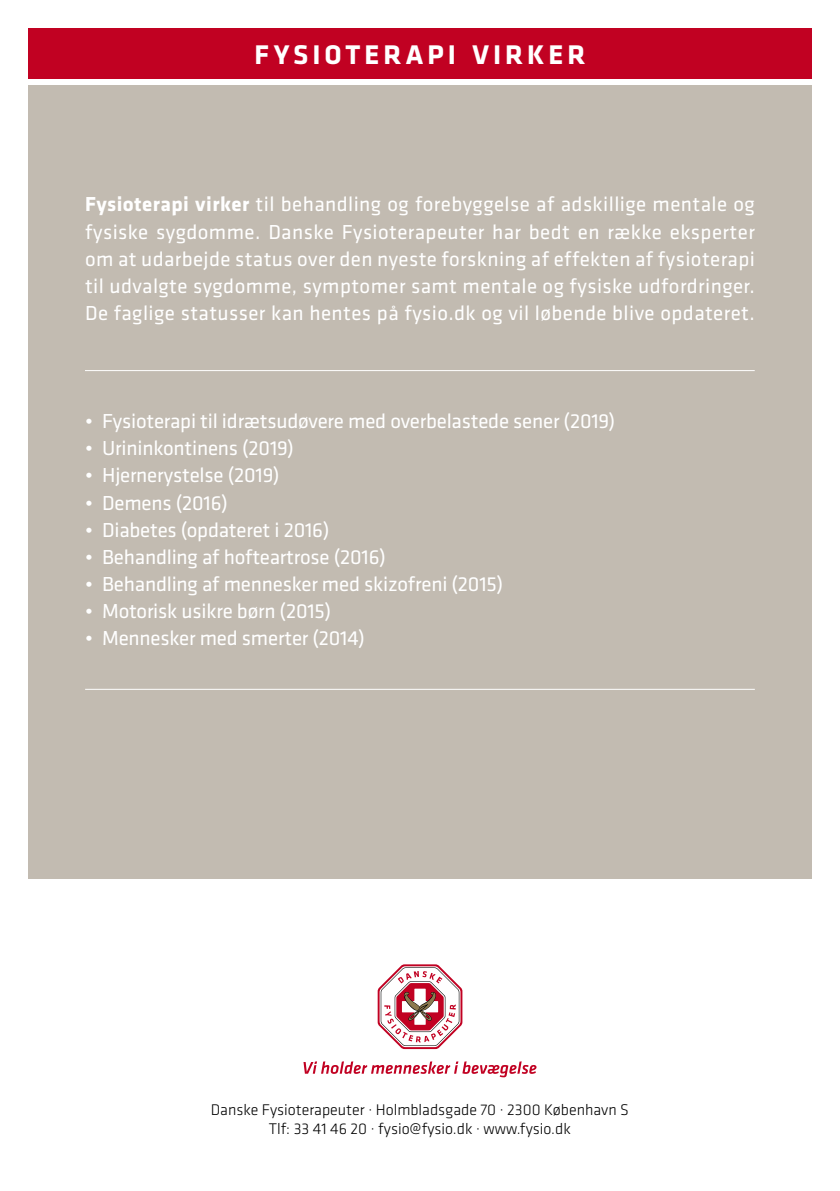
<style>
.page{position:relative;width:840px;height:1191px;background:#fff}
.page>*{position:absolute;margin:0;border:0;box-sizing:border-box;transform-origin:0 0}
.t1{font:700 28px "Klavika";letter-spacing:.145em;color:#fff}
.t2{font:21px/27px "Klavika";letter-spacing:-.01em;color:#fff;text-align:justify}
.t3{font:300 16px/19.2px "Klavika";color:#000;text-align:center}
.s1{font-weight:700}
</style>
<div class="page">
<div style="left:28px;top:85px;width:783px;height:793px;background:#c2bbb1"></div>
<div style="left:28px;top:28px;width:783px;height:51px;background:#c10122"></div>
<svg style="left:303px;top:1061px;width:233px;height:16px"></svg>
<svg style="left:377px;top:964px;width:86px;height:86px"></svg>
<hr style="left:85px;top:370px;width:669px;height:1px;background:#fff">
<hr style="left:85px;top:689px;width:669px;height:1px;background:#fff">
<h1 class="t1" style="left:254px;top:39px;width:332px">FYSIOTERAPI VIRKER</h1>
<p class="t2" style="left:85px;top:191px;width:671px"><span class="s1">Fysioterapi virker</span> til behandling og forebyggelse af adskillige mentale og fysiske sygdomme. Danske Fysioterapeuter har bedt en række eksperter om at udarbejde status over den nyeste forskning af effekten af fysioterapi til udvalgte sygdomme, symptomer samt mentale og fysiske udfordringer.<br>De faglige statusser kan hentes på fysio.dk og vil løbende blive opdateret.</p>
<p class="t2" style="left:85px;top:408px;width:531px">• Fysioterapi til idrætsudøvere med overbelastede sener (2019)</p>
<p class="t2" style="left:85px;top:435px;width:210px">• Urininkontinens (2019)</p>
<p class="t2" style="left:85px;top:462px;width:196px">• Hjernerystelse (2019)</p>
<p class="t2" style="left:85px;top:489px;width:144px">• Demens (2016)</p>
<p class="t2" style="left:85px;top:516px;width:246px">• Diabetes (opdateret i 2016)</p>
<p class="t2" style="left:85px;top:543px;width:302px">• Behandling af hofteartrose (2016)</p>
<p class="t2" style="left:85px;top:571px;width:419px">• Behandling af mennesker med skizofreni (2015)</p>
<p class="t2" style="left:85px;top:598px;width:247px">• Motorisk usikre børn (2015)</p>
<p class="t2" style="left:85px;top:625px;width:281px">• Mennesker med smerter (2014)</p>
<p class="t3" style="left:211px;top:1100px;width:419px">Danske Fysioterapeuter · Holmbladsgade 70 · 2300 København S<br>Tlf: 33 41 46 20 · fysio@fysio.dk · www.fysio.dk</p>
</div>
